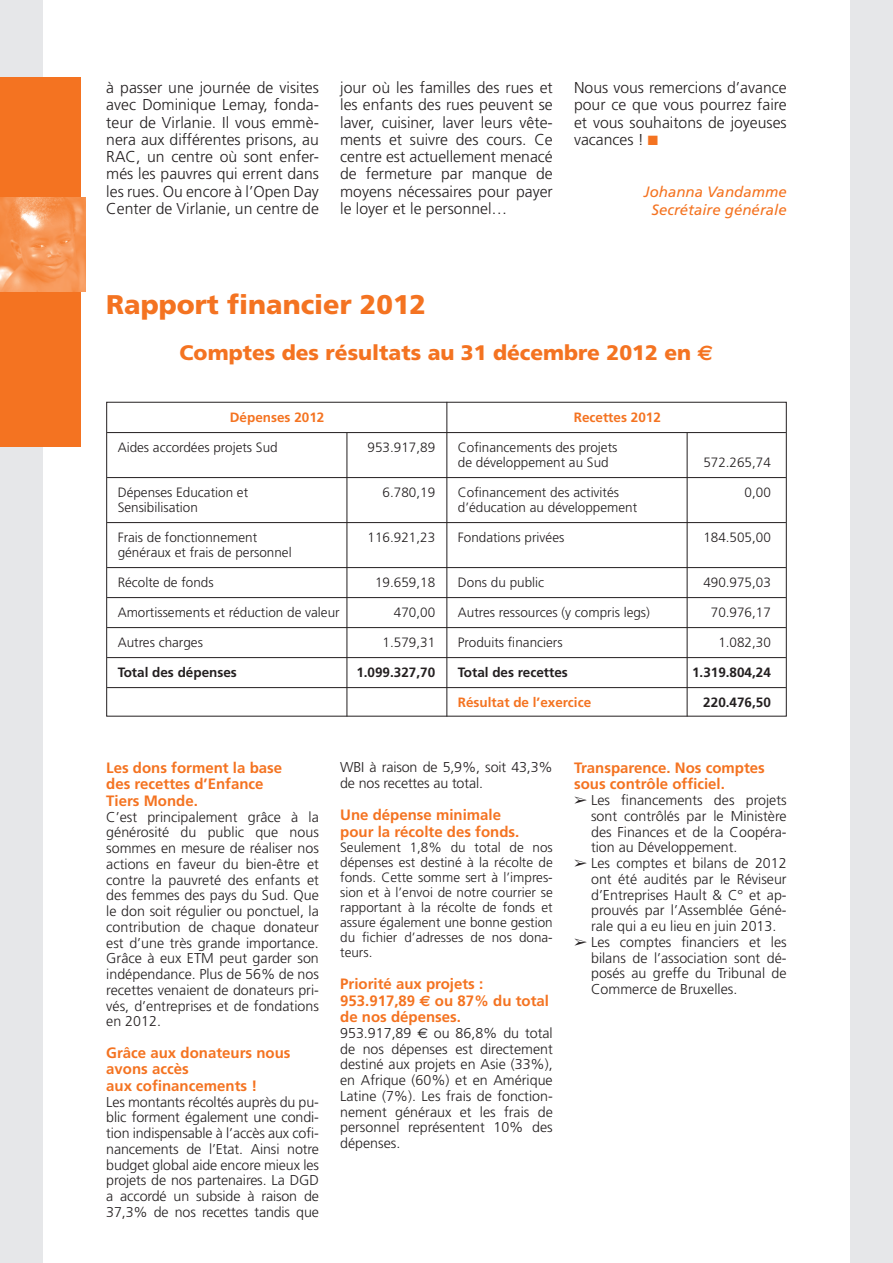
<style>
.page{position:relative;width:893px;height:1263px;background:#fff}
.page>*{position:absolute;margin:0;border:0;box-sizing:border-box;transform-origin:0 0}
.t1{font:900 27px "Frutiger";color:#f47321}
.t2{font:900 21px "Frutiger";color:#f47321}
.t3{font:300 15.75px/17.2px "Frutiger";color:#231f20;text-align:justify}
.t4{font:700 15px/16.5px "Frutiger";color:#f47321}
.t5{font:italic 15px/18px "Frutiger";color:#f47321;text-align:center}
.t6{font:300 14.25px/15.8px "Frutiger";color:#231f20;text-align:justify}
.t7{font:300 13.5px/15px "Frutiger";color:#231f20;text-align:justify}
.t8{font:700 13.5px "Frutiger";color:#231f20}
.t9{font:700 13.5px "Frutiger";color:#f47321}
.s1{color:#f47321}
.s2{font-family:"Euro Sans";font-weight:700}
.s3{font-family:"Euro Sans"}
.s4{font-family:"Euro Sans";font-weight:400}
</style>
<div class="page">
<div style="left:0;top:0;width:43px;height:1263px;background:#e6e7e9"></div>
<div style="left:0;top:77px;width:81px;height:369px;background:#f47321"></div>
<div style="left:850px;top:0;width:43px;height:1263px;background:#e6e7e9"></div>
<img style="left:0;top:198px;width:85px;height:93px">
<hr style="left:107px;top:432px;width:679px;height:1px;background:#231f20">
<hr style="left:107px;top:477px;width:679px;height:1px;background:#231f20">
<hr style="left:107px;top:522px;width:679px;height:1px;background:#231f20">
<hr style="left:107px;top:567px;width:679px;height:1px;background:#231f20">
<hr style="left:107px;top:597px;width:679px;height:1px;background:#231f20">
<hr style="left:107px;top:627px;width:679px;height:1px;background:#231f20">
<hr style="left:107px;top:657px;width:679px;height:1px;background:#231f20">
<hr style="left:107px;top:687px;width:679px;height:1px;background:#231f20">
<hr style="left:446px;top:402px;width:1px;height:314px;background:#231f20">
<hr style="left:347px;top:433px;width:1px;height:283px;background:#231f20">
<hr style="left:687px;top:433px;width:1px;height:283px;background:#231f20">
<p class="t3" style="left:106px;top:79px;width:214px">à passer une journée de visites avec Dominique Lemay, fonda&shy;teur de Virlanie. Il vous emmè&shy;nera aux différentes prisons, au RAC, un centre où sont enfer&shy;més les pauvres qui errent dans les rues. Ou encore à l’Open Day Center de Virlanie, un centre de</p>
<p class="t3" style="left:340px;top:79px;width:214px">jour où les familles des rues et les enfants des rues peuvent se laver, cuisiner, laver leurs vête&shy;ments et suivre des cours. Ce centre est actuellement menacé de fermeture par manque de moyens nécessaires pour payer le loyer et le personnel…</p>
<p class="t3" style="left:574px;top:79px;width:214px">Nous vous remercions d’avance pour ce que vous pourrez faire et vous souhaitons de joyeuses vacances ! <span class="s1">■</span></p>
<p class="t5" style="left:644px;top:183px;width:144px">Johanna Vandamme<br>Secrétaire générale</p>
<h1 class="t1" style="left:106px;top:288px;width:321px">Rapport financier 2012</h1>
<h2 class="t2" style="left:180px;top:340px;width:535px">Comptes des résultats au 31 décembre 2012 en <span class="s2">€</span></h2>
<p class="t9" style="left:230px;top:410px;width:96px">Dépenses 2012</p>
<p class="t9" style="left:574px;top:410px;width:89px">Recettes 2012</p>
<p class="t7" style="left:118px;top:440px;width:162px">Aides accordées projets Sud</p>
<p class="t7" style="left:368px;top:440px;width:69px">953.917,89</p>
<p class="t7" style="left:458px;top:440px;width:161px">Cofinancements des projets de développement au Sud</p>
<p class="t7" style="left:703px;top:455px;width:69px">572.265,74</p>
<p class="t7" style="left:118px;top:485px;width:132px">Dépenses Education et</p>
<p class="t7" style="left:383px;top:485px;width:54px">6.780,19</p>
<p class="t7" style="left:458px;top:485px;width:163px">Cofinancement des activités</p>
<p class="t7" style="left:745px;top:485px;width:28px">0,00</p>
<p class="t7" style="left:118px;top:500px;width:82px">Sensibilisation</p>
<p class="t7" style="left:458px;top:500px;width:181px">d’éducation au développement</p>
<p class="t7" style="left:118px;top:530px;width:141px">Frais de fonctionnement</p>
<p class="t7" style="left:368px;top:530px;width:69px">116.921,23</p>
<p class="t7" style="left:458px;top:530px;width:108px">Fondations privées</p>
<p class="t7" style="left:703px;top:530px;width:69px">184.505,00</p>
<p class="t7" style="left:118px;top:545px;width:176px">généraux et frais de personnel</p>
<p class="t7" style="left:118px;top:575px;width:98px">Récolte de fonds</p>
<p class="t7" style="left:375px;top:575px;width:62px">19.659,18</p>
<p class="t7" style="left:458px;top:575px;width:88px">Dons du public</p>
<p class="t7" style="left:703px;top:575px;width:69px">490.975,03</p>
<p class="t7" style="left:118px;top:605px;width:224px">Amortissements et réduction de valeur</p>
<p class="t7" style="left:394px;top:605px;width:43px">470,00</p>
<p class="t7" style="left:458px;top:605px;width:194px">Autres ressources (y compris legs)</p>
<p class="t7" style="left:711px;top:605px;width:62px">70.976,17</p>
<p class="t7" style="left:118px;top:635px;width:87px">Autres charges</p>
<p class="t7" style="left:383px;top:635px;width:54px">1.579,31</p>
<p class="t7" style="left:458px;top:635px;width:106px">Produits financiers</p>
<p class="t7" style="left:718px;top:635px;width:54px">1.082,30</p>
<p class="t8" style="left:118px;top:665px;width:121px">Total des dépenses</p>
<p class="t8" style="left:356px;top:665px;width:80px">1.099.327,70</p>
<p class="t8" style="left:458px;top:665px;width:112px">Total des recettes</p>
<p class="t8" style="left:692px;top:665px;width:80px">1.319.804,24</p>
<p class="t9" style="left:458px;top:695px;width:135px">Résultat de l’exercice</p>
<p class="t8" style="left:703px;top:695px;width:69px">220.476,50</p>
<p class="t4" style="left:106px;top:759px;width:177px">Les dons forment la base des recettes d’Enfance<br>Tiers Monde.</p>
<p class="t6" style="left:106px;top:809px;width:214px">C’est principalement grâce à la générosité du public que nous sommes en mesure de réaliser nos actions en faveur du bien-être et contre la pauvreté des enfants et des femmes des pays du Sud. Que le don soit régulier ou ponctuel, la contribution de chaque donateur est d’une très grande importance.<br>Grâce à eux ETM peut garder son indépendance. Plus de 56% de nos recettes venaient de donateurs pri&shy;vés, d’entreprises et de fondations en 2012.</p>
<p class="t4" style="left:106px;top:1044px;width:186px">Grâce aux donateurs nous avons accès<br>aux cofinancements !</p>
<p class="t6" style="left:106px;top:1094px;width:214px">Les montants récoltés auprès du pu&shy;blic forment également une condi&shy;tion indispensable à l’accès aux cofi&shy;nancements de l’Etat. Ainsi notre budget global aide encore mieux les projets de nos partenaires. La DGD a accordé un subside à raison de 37,3% de nos recettes tandis que</p>
<p class="t6" style="left:340px;top:759px;width:214px">WBI à raison de 5,9%, soit 43,3% de nos recettes au total.</p>
<p class="t4" style="left:340px;top:807px;width:181px">Une dépense minimale pour la récolte des fonds.</p>
<p class="t7" style="left:340px;top:840px;width:214px">Seulement 1,8% du total de nos dépenses est destiné à la récolte de fonds. Cette somme sert à l’impres&shy;sion et à l’envoi de notre courrier se rapportant à la récolte de fonds et assure également une bonne gestion du fichier d’adresses de nos dona&shy;teurs.</p>
<p class="t4" style="left:340px;top:975px;width:210px">Priorité aux projets :<br>953.917,89 <span class="s3">e</span> ou 87% du total de nos dépenses.</p>
<p class="t6" style="left:340px;top:1025px;width:214px">953.917,89 <span class="s4">€</span> ou 86,8% du total de nos dépenses est directement destiné aux projets en Asie (33%), en Afrique (60%) et en Amérique Latine (7%). Les frais de fonction&shy;nement généraux et les frais de personnel représentent 10% des dépenses.</p>
<p class="t4" style="left:574px;top:759px;width:192px">Transparence. Nos comptes sous contrôle officiel.</p>
<p class="t6" style="left:591px;top:792px;width:197px;text-indent:-17px">➢ Les financements des projets sont contrôlés par le Ministère des Finances et de la Coopéra&shy;tion au Développement.</p>
<p class="t6" style="left:591px;top:855px;width:197px;text-indent:-17px">➢ Les comptes et bilans de 2012 ont été audités par le Réviseur d’Entreprises Hault &amp; C° et ap&shy;prouvés par l’Assemblée Géné&shy;rale qui a eu lieu en juin 2013.</p>
<p class="t6" style="left:591px;top:934px;width:197px;text-indent:-17px">➢ Les comptes financiers et les bilans de l’association sont dé&shy;posés au greffe du Tribunal de Commerce de Bruxelles.</p>
</div>
